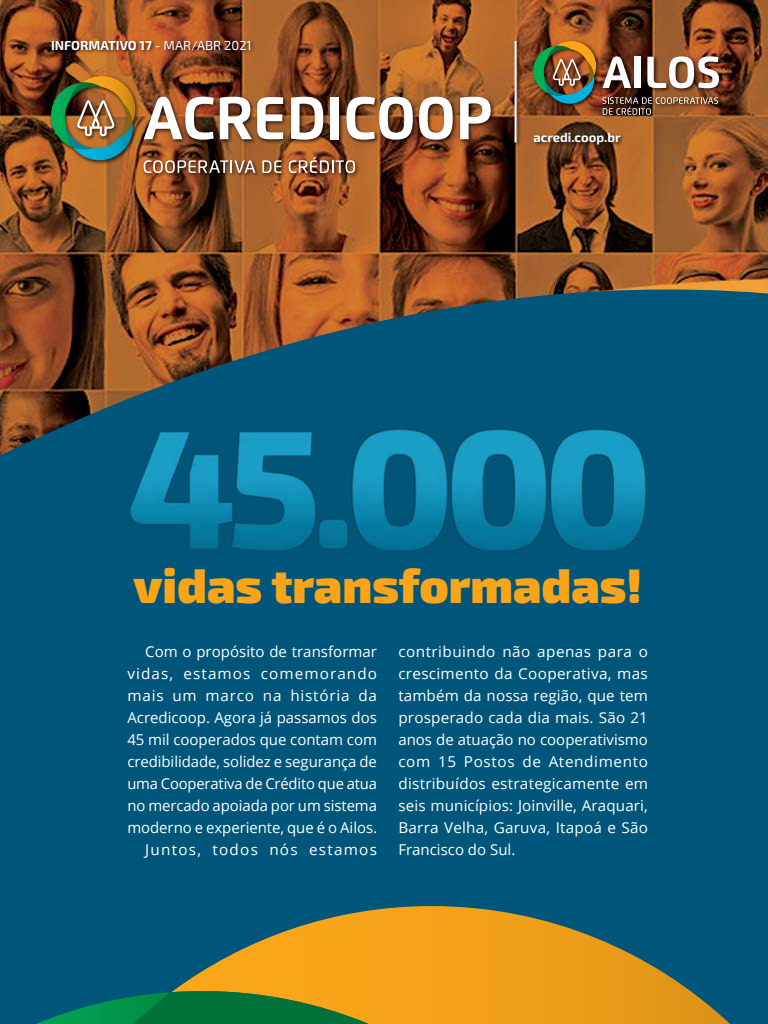
<style>
.page{position:relative;width:768px;height:1024px;background:#fff}
.page>*{position:absolute;margin:0;border:0;box-sizing:border-box;transform-origin:0 0}
.t1{font:900 48.2px "Exo 2";color:#faa419}
.t2{font:15px/22px "Open Sans";color:#fff;text-align:right}
.t3{font:700 13px "Exo 2";color:#fff}
.s1{font-weight:400}
</style>
<div class="page">
<div style="left:0;top:120px;width:768px;height:904px;background:#00567a"></div>
<img style="left:0;top:0;width:768px;height:455px">
<img style="left:128px;top:398px;width:519px;height:151px">
<svg style="left:173px;top:906px;width:557px;height:118px"></svg>
<svg style="left:36px;top:991px;width:383px;height:33px;background:#43813c"></svg>
<div style="left:49px;top:39px;width:675px;height:139px;background:#000;opacity:.75"></div>
<svg style="left:602px;top:97px;width:116px;height:18px;background:#7f5740"></svg>
<svg style="left:602px;top:56px;width:29px;height:32px"></svg>
<div style="left:635px;top:57px;width:6px;height:31px;background:#fff"></div>
<svg style="left:647px;top:56px;width:72px;height:32px"></svg>
<img style="left:533px;top:41px;width:63px;height:63px">
<hr style="left:515px;top:41px;width:2px;height:101px;background:#fff">
<svg style="left:144px;top:97px;width:70px;height:43px"></svg>
<svg style="left:220px;top:97px;width:63px;height:42px"></svg>
<svg style="left:291px;top:97px;width:32px;height:43px"></svg>
<div style="left:331px;top:97px;width:8px;height:42px;background:#fff"></div>
<svg style="left:346px;top:97px;width:67px;height:43px"></svg>
<svg style="left:419px;top:97px;width:34px;height:43px"></svg>
<svg style="left:460px;top:97px;width:31px;height:42px"></svg>
<img style="left:51px;top:76px;width:84px;height:84px">
<svg style="left:144px;top:160px;width:111px;height:13px"></svg>
<svg style="left:262px;top:160px;width:20px;height:13px"></svg>
<svg style="left:289px;top:157px;width:66px;height:16px"></svg>
<p class="t3" style="left:51px;top:38px;width:202px">INFORMATIVO 17 <span class="s1">- MAR/ABR 2021</span></p>
<p class="t3" style="left:533px;top:130px;width:89px">acredi.coop.br</p>
<h1 class="t1" style="left:134px;top:557px;width:510px">vidas transformadas!</h1>
<p class="t2" style="left:127px;top:640px;width:251px">Com o propósito de transformar vidas, estamos comemorando mais um marco na história da<br>Acredicoop. Agora já passamos dos<br>45 mil cooperados que contam com credibilidade, solidez e segurança de uma Cooperativa de Crédito que atua no mercado apoiada por um sistema moderno e experiente, que é o Ailos.<br>Juntos, todos nós estamos</p>
<p class="t2" style="left:398px;top:640px;width:251px;text-align:justify">contribuindo não apenas para o crescimento da Cooperativa, mas também da nossa região, que tem prosperado cada dia mais. São 21 anos de atuação no cooperativismo com 15 Postos de Atendimento distribuídos estrategicamente em seis municípios: Joinville, Araquari, Barra Velha, Garuva, Itapoá e São Francisco do Sul.</p>
</div>
